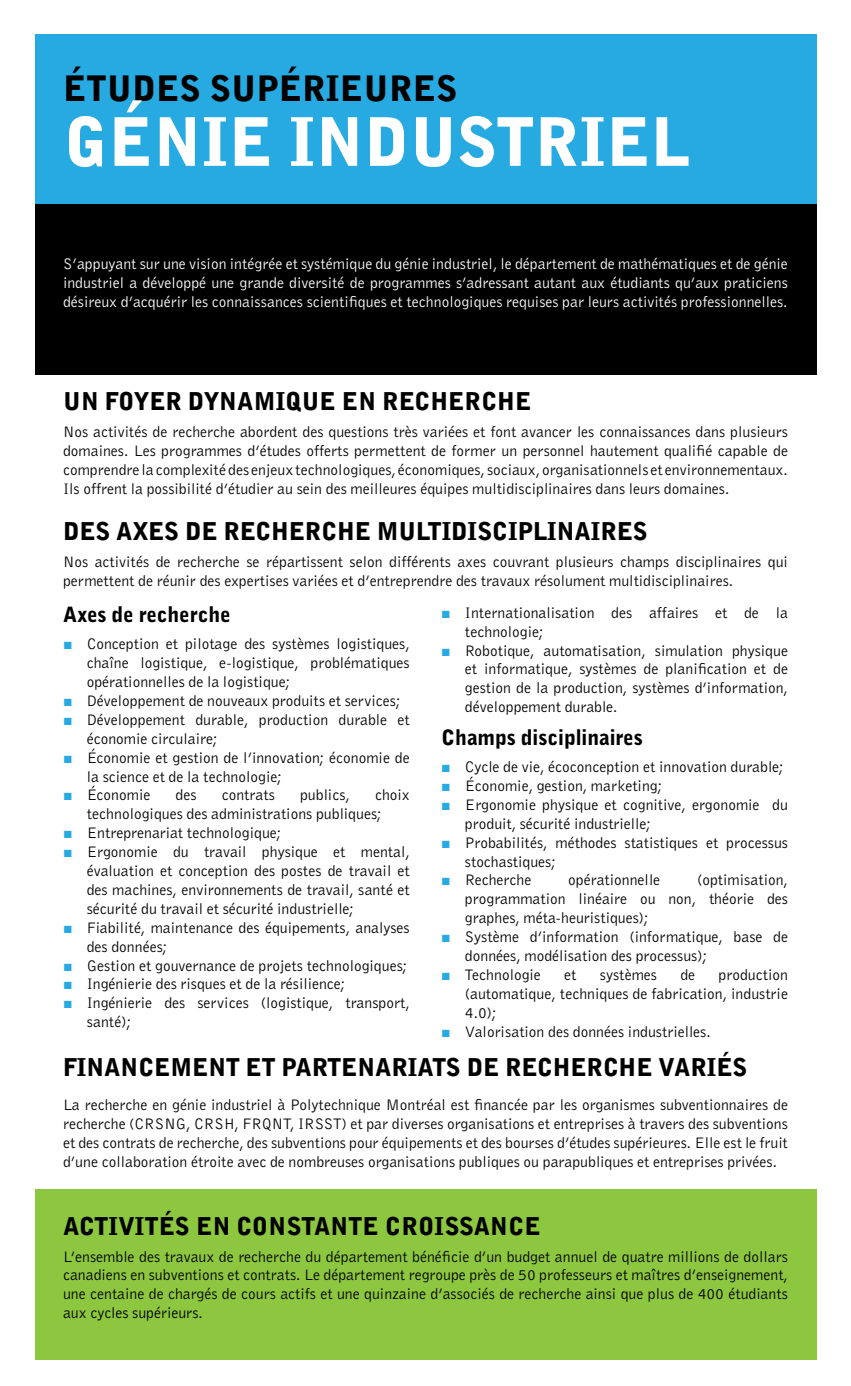
<style>
.page{position:relative;width:851px;height:1386px;background:#fff}
.page>*{position:absolute;margin:0;border:0;box-sizing:border-box;transform-origin:0 0}
.t1{font:900 66.5px "Bell Gothic";letter-spacing:.01em;color:#fff}
.t2{font:900 35px "Bell Gothic";letter-spacing:.01em;color:#000}
.t3{font:900 24.5px "Bell Gothic";color:#000}
.t4{font:900 21px "Bell Gothic";color:#000}
.t5{font:15.75px/18.9px "Bell Gothic";color:#000}
.t6{font:15.75px/18.9px "Bell Gothic";color:#fff;text-align:justify}
.s1{font-family:"Times New Roman";color:#27aae1}
</style>
<div class="page">
<div style="left:35px;top:1189px;width:781px;height:170px;background:#8dc63f"></div>
<div style="left:35px;top:35px;width:781px;height:170px;background:#27aae1"></div>
<div style="left:35px;top:204px;width:781px;height:171px;background:#000"></div>
<h2 class="t2" style="left:63px;top:66px;width:396px">ÉTUDES SUPÉRIEURES</h2>
<h1 class="t1" style="left:63px;top:99px;width:626px">GÉNIE INDUSTRIEL</h1>
<p class="t6" style="left:63px;top:254px;width:726px">S’appuyant sur une vision intégrée et systémique du génie industriel, le département de mathématiques et de génie industriel a développé une grande diversité de programmes s’adressant autant aux étudiants qu’aux praticiens désireux d’acquérir les connaissances scientifiques et technologiques requises par leurs activités professionnelles.</p>
<h3 class="t3" style="left:63px;top:386px;width:470px">UN FOYER DYNAMIQUE EN RECHERCHE</h3>
<p class="t5" style="left:63px;top:422px;width:726px;text-align:justify">Nos activités de recherche abordent des questions très variées et font avancer les connaissances dans plusieurs domaines. Les programmes d’études offerts permettent de former un personnel hautement qualifié capable de comprendre la complexité des enjeux technologiques, économiques, sociaux, organisationnels et environnementaux.<br>Ils offrent la possibilité d’étudier au sein des meilleures équipes multidisciplinaires dans leurs domaines.</p>
<h3 class="t3" style="left:63px;top:515px;width:586px">DES AXES DE RECHERCHE MULTIDISCIPLINAIRES</h3>
<p class="t5" style="left:63px;top:552px;width:726px">Nos activités de recherche se répartissent selon différents axes couvrant plusieurs champs disciplinaires qui permettent de réunir des expertises variées et d’entreprendre des travaux résolument multidisciplinaires.</p>
<h3 class="t4" style="left:63px;top:601px;width:169px">Axes de recherche</h3>
<p class="t5" style="left:87px;top:634px;width:324px;text-align:justify;text-indent:-24px"><span class="s1">■</span> Conception et pilotage des systèmes logistiques, chaîne logistique, e-logistique, problématiques opérationnelles de la logistique;</p>
<p class="t5" style="left:63px;top:691px;width:339px"><span class="s1">■</span> Développement de nouveaux produits et services;</p>
<p class="t5" style="left:87px;top:710px;width:324px;text-indent:-24px"><span class="s1">■</span> Développement durable, production durable et économie circulaire;</p>
<p class="t5" style="left:87px;top:748px;width:324px;text-indent:-24px"><span class="s1">■</span> Économie et gestion de l’innovation; économie de la science et de la technologie;</p>
<p class="t5" style="left:63px;top:785px;width:89px"><span class="s1">■</span> Économie</p>
<p class="t5" style="left:176px;top:785px;width:22px">des</p>
<p class="t5" style="left:222px;top:785px;width:55px">contrats</p>
<p class="t5" style="left:300px;top:785px;width:51px">publics,</p>
<p class="t5" style="left:465px;top:603px;width:324px;text-indent:-24px"><span class="s1">■</span> Internationalisation des affaires et de la technologie;</p>
<p class="t5" style="left:465px;top:640px;width:324px;text-align:justify;text-indent:-24px"><span class="s1">■</span> Robotique, automatisation, simulation physique et informatique, systèmes de planification et de gestion de la production, systèmes d’information, développement durable.</p>
<h3 class="t4" style="left:441px;top:724px;width:203px">Champs disciplinaires</h3>
<p class="t5" style="left:441px;top:757px;width:344px"><span class="s1">■</span> Cycle de vie, écoconception et innovation durable;</p>
<p class="t5" style="left:441px;top:776px;width:222px"><span class="s1">■</span> Économie, gestion, marketing;</p>
<p class="t5" style="left:465px;top:795px;width:324px;text-indent:-24px"><span class="s1">■</span> Ergonomie physique et cognitive, ergonomie du produit, sécurité industrielle;</p>
<p class="t5" style="left:465px;top:833px;width:324px;text-indent:-24px"><span class="s1">■</span> Probabilités, méthodes statistiques et processus stochastiques;</p>
<p class="t5" style="left:441px;top:870px;width:92px"><span class="s1">■</span> Recherche</p>
<p class="t5" style="left:568px;top:870px;width:93px">opérationnelle</p>
<p class="t5" style="left:87px;top:785px;width:324px;text-indent:288px">choix technologiques des administrations publiques;</p>
<p class="t5" style="left:63px;top:823px;width:220px"><span class="s1">■</span> Entreprenariat technologique;</p>
<p class="t5" style="left:87px;top:842px;width:324px;text-align:justify;text-indent:-24px"><span class="s1">■</span> Ergonomie du travail physique et mental, évaluation et conception des postes de travail et des machines, environnements de travail, santé et sécurité du travail et sécurité industrielle;</p>
<p class="t5" style="left:87px;top:918px;width:324px;text-indent:-24px"><span class="s1">■</span> Fiabilité, maintenance des équipements, analyses des données;</p>
<p class="t5" style="left:63px;top:955px;width:345px"><span class="s1">■</span> Gestion et gouvernance de projets technologiques;</p>
<p class="t5" style="left:63px;top:974px;width:284px"><span class="s1">■</span> Ingénierie des risques et de la résilience;</p>
<p class="t5" style="left:87px;top:993px;width:324px;text-indent:-24px"><span class="s1">■</span> Ingénierie des services (logistique, transport, santé);</p>
<p class="t5" style="left:465px;top:870px;width:324px;text-align:justify;text-indent:232px">(optimisation, programmation linéaire ou non, théorie des graphes, méta-heuristiques);</p>
<p class="t5" style="left:465px;top:927px;width:324px;text-indent:-24px"><span class="s1">■</span> Système d’information (informatique, base de données, modélisation des processus);</p>
<p class="t5" style="left:441px;top:965px;width:101px"><span class="s1">■</span> Technologie</p>
<p class="t5" style="left:564px;top:965px;width:14px">et</p>
<p class="t5" style="left:600px;top:965px;width:59px">systèmes</p>
<p class="t5" style="left:680px;top:965px;width:16px">de</p>
<p class="t5" style="left:465px;top:965px;width:324px;text-align:justify;text-indent:253px">production (automatique, techniques de fabrication, industrie 4.0);</p>
<p class="t5" style="left:441px;top:1022px;width:271px"><span class="s1">■</span> Valorisation des données industrielles.</p>
<h3 class="t3" style="left:63px;top:1051px;width:686px">FINANCEMENT ET PARTENARIATS DE RECHERCHE VARIÉS</h3>
<p class="t5" style="left:63px;top:1095px;width:726px;text-align:justify">La recherche en génie industriel à Polytechnique Montréal est financée par les organismes subventionnaires de recherche (CRSNG, CRSH, FRQNT, IRSST) et par diverses organisations et entreprises à travers des subventions et des contrats de recherche, des subventions pour équipements et des bourses d’études supérieures. Elle est le fruit d’une collaboration étroite avec de nombreuses organisations publiques ou parapubliques et entreprises privées.</p>
<h3 class="t3" style="left:63px;top:1210px;width:479px">ACTIVITÉS EN CONSTANTE CROISSANCE</h3>
<p class="t5" style="left:63px;top:1247px;width:726px;text-align:justify">L’ensemble des travaux de recherche du département bénéficie d’un budget annuel de quatre millions de dollars canadiens en subventions et contrats. Le département regroupe près de 50 professeurs et maîtres d’enseignement, une centaine de chargés de cours actifs et une quinzaine d’associés de recherche ainsi que plus de 400 étudiants aux cycles supérieurs.</p>
</div>
